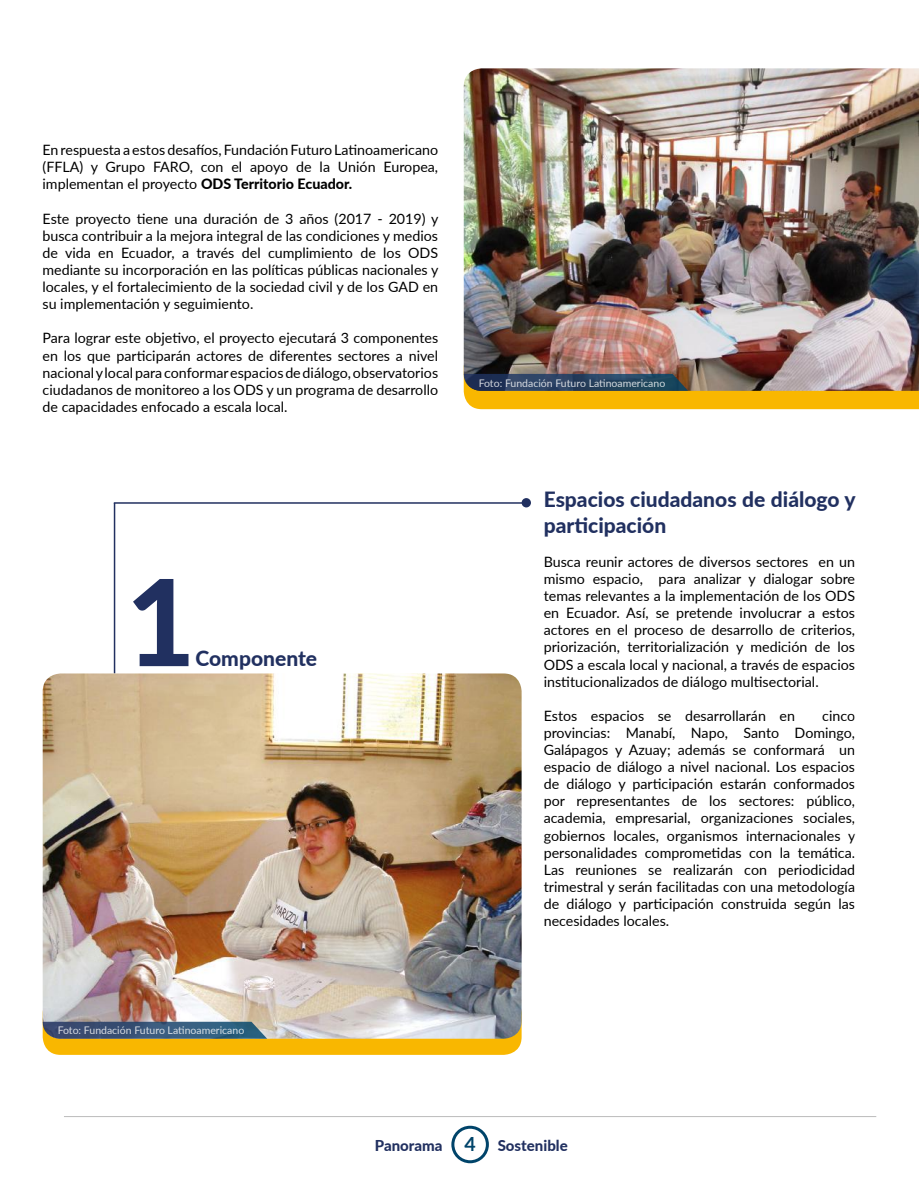
<style>
.page{position:relative;width:919px;height:1191px;background:#fff}
.page>*{position:absolute;margin:0;border:0;box-sizing:border-box;transform-origin:0 0}
.t1{font:800 120px "Lato";color:#213060}
.t2{font:800 21px/25.2px "Lato";color:#213060}
.t3{font:800 15px "Lato";color:#213060}
.t4{font:14.25px/17.1px "Lato";color:#000;text-align:justify}
.t5{font:10.5px "Lato";color:#fff}
.s1{font-weight:800}
.s2{font-weight:700;font-size:19.5px;color:#00446a}
</style>
<div class="page">
<div style="left:451px;top:1125px;width:38px;height:38px;border:3px solid #00446a;border-radius:50%"></div>
<hr style="left:64px;top:1116px;width:812px;height:1px;background:#bcbcbc">
<img style="left:463px;top:68px;width:455px;height:282px">
<div style="left:43px;top:995px;width:478px;height:59px;background:#f9b700;border-radius:18px"></div>
<hr style="left:114px;top:503px;width:1px;height:170px;background:#213060">
<hr style="left:114px;top:502px;width:415px;height:2px;background:#213060">
<div style="left:521px;top:498px;width:10px;height:9px;background:#213060;border-radius:50%"></div>
<img style="left:43px;top:673px;width:478px;height:365px">
<img style="left:463px;top:350px;width:455px;height:59px">
<svg style="left:42px;top:1021px;width:225px;height:17px;background:#45607c"></svg>
<p class="t4" style="left:43px;top:141px;width:397px">En respuesta a estos desafíos, Fundación Futuro Latinoamericano (FFLA) y Grupo FARO, con el apoyo de la Unión Europea, implementan el proyecto <span class="s1">ODS Territorio Ecuador.</span></p>
<p class="t4" style="left:43px;top:209px;width:397px">Este proyecto tiene una duración de 3 años (2017 - 2019) y busca contribuir a la mejora integral de las condiciones y medios de vida en Ecuador, a través del cumplimiento de los ODS mediante su incorporación en las políticas públicas nacionales y locales, y el fortalecimiento de la sociedad civil y de los GAD en su implementación y seguimiento.</p>
<p class="t4" style="left:43px;top:329px;width:397px">Para lograr este objetivo, el proyecto ejecutará 3 componentes en los que participarán actores de diferentes sectores a nivel nacional y local para conformar espacios de diálogo, observatorios ciudadanos de monitoreo a los ODS y un programa de desarrollo de capacidades enfocado a escala local.</p>
<h1 class="t1" style="left:126px;top:533px;width:71px">1</h1>
<h2 class="t2" style="left:195px;top:645px;width:123px">Componente</h2>
<p class="t5" style="left:58px;top:1023px;width:188px">Foto: Fundación Futuro Latinoamericano</p>
<p class="t5" style="left:478px;top:375px;width:188px">Foto: Fundación Futuro Latinoamericano</p>
<h2 class="t2" style="left:543px;top:486px;width:313px">Espacios ciudadanos de diálogo y participación</h2>
<p class="t4" style="left:543px;top:552px;width:313px">Busca reunir actores de diversos sectores en un mismo espacio, para analizar y dialogar sobre temas relevantes a la implementación de los ODS en Ecuador. Así, se pretende involucrar a estos actores en el proceso de desarrollo de criterios, priorización, territorialización y medición de los ODS a escala local y nacional, a través de espacios institucionalizados de diálogo multisectorial.</p>
<p class="t4" style="left:543px;top:706px;width:253px">Estos espacios se desarrollarán en</p>
<p class="t4" style="left:543px;top:706px;width:313px;text-indent:278px">cinco provincias: Manabí, Napo, Santo Domingo, Galápagos y Azuay; además se conformará un espacio de diálogo a nivel nacional. Los espacios de diálogo y participación estarán conformados por representantes de los sectores: público, academia, empresarial, organizaciones sociales, gobiernos locales, organismos internacionales y personalidades comprometidas con la temática.<br>Las reuniones se realizarán con periodicidad trimestral y serán facilitadas con una metodología de diálogo y participación construida según las necesidades locales.</p>
<p class="t3" style="left:375px;top:1134px;width:194px">Panorama <span class="s2">4</span> Sostenible</p>
</div>
